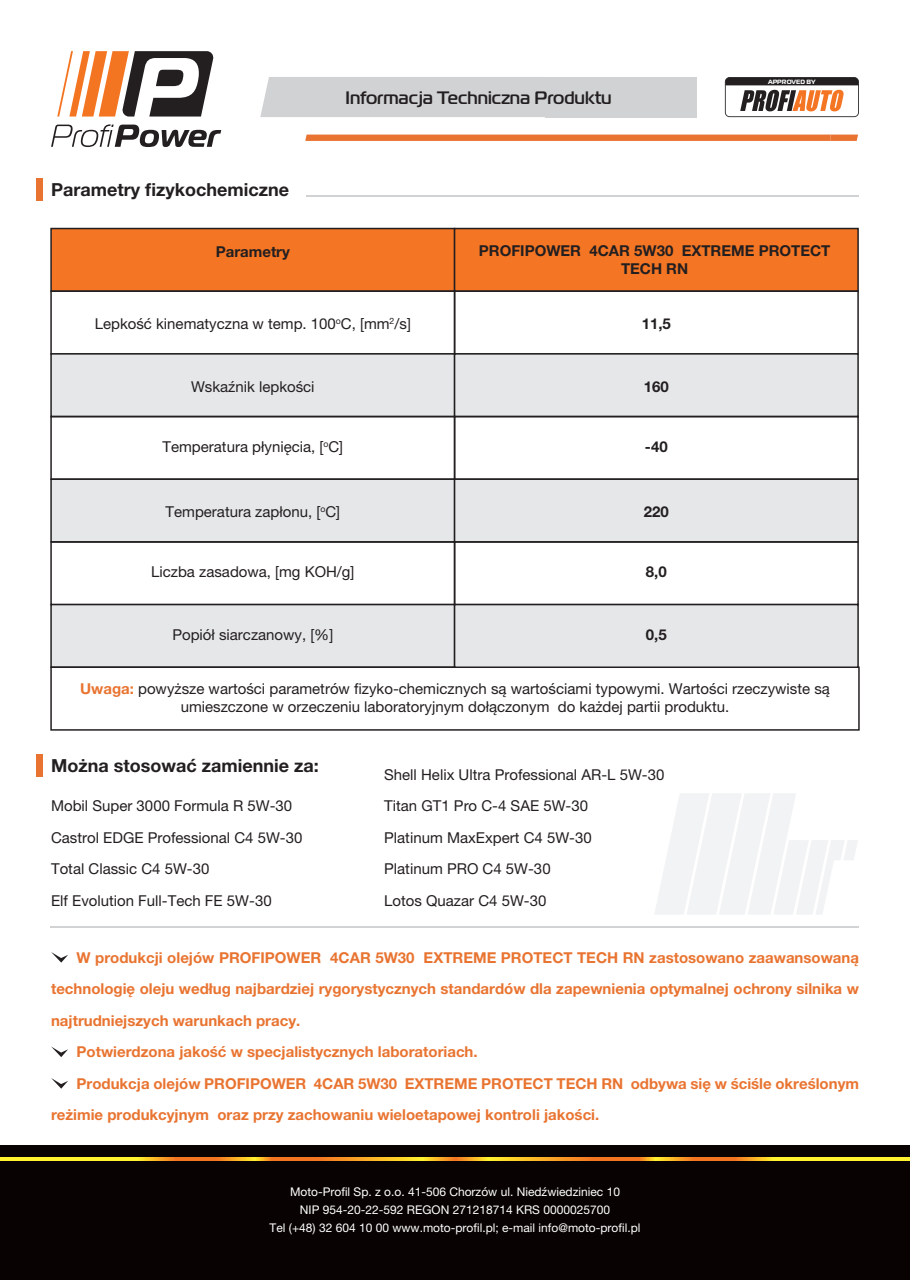
<style>
.page{position:relative;width:910px;height:1280px;background:#fff}
.page>*{position:absolute;margin:0;border:0;box-sizing:border-box;transform-origin:0 0}
.t1{font:700 18px "Helvetica Neue LT Pro";color:#231f20}
.t2{font:500 18px "Magistral";color:#231f20}
.t3{font:15px/31.5px "Helvetica Neue LT Pro";color:#231f20}
.t4{font:700 15px "Helvetica Neue LT Pro";color:#e97431}
.t5{font:700 15px/18px "Helvetica Neue LT Pro";color:#231f20;text-align:center}
.t6{font:12px/18px "Helvetica Neue LT Pro";color:#fff;text-align:center}
.t7{font:700 6.15px "Magistral";color:#fff}
.s1{font-weight:700;color:#e97431}
</style>
<div class="page">
<svg style="left:57px;top:51px;width:157px;height:66px"></svg>
<svg style="left:51px;top:124px;width:170px;height:23px"></svg>
<div style="left:260px;top:77px;width:285px;height:40px;background:#d1d2d4"></div>
<div style="left:545px;top:77px;width:152px;height:40px;background:#d1d2d4"></div>
<svg style="left:305px;top:135px;width:553px;height:6px;background:#e97533"></svg>
<svg style="left:725px;top:77px;width:134px;height:40px"></svg>
<div style="left:0;top:1145px;width:910px;height:135px;background:#080302"></div>
<svg style="left:0;top:1157px;width:910px;height:3px;background:#fab927"></svg>
<div style="left:36px;top:754px;width:7px;height:23px;background:#e97431"></div>
<hr style="left:51px;top:927px;width:808px;height:1px;background:#d1d2d4">
<div style="left:36px;top:178px;width:7px;height:23px;background:#e97431"></div>
<hr style="left:307px;top:195px;width:552px;height:1px;background:#d1d2d4">
<div style="left:50px;top:228px;width:405px;height:64px;background:#f47523;border:2px solid #231f20"></div>
<div style="left:454px;top:228px;width:405px;height:64px;background:#f47523;border:2px solid #231f20"></div>
<div style="left:50px;top:290px;width:405px;height:65px;border:2px solid #231f20"></div>
<div style="left:454px;top:290px;width:405px;height:65px;border:2px solid #231f20"></div>
<div style="left:50px;top:353px;width:405px;height:64px;background:#e6e7e9;border:2px solid #231f20"></div>
<div style="left:454px;top:353px;width:405px;height:64px;background:#e6e7e9;border:2px solid #231f20"></div>
<div style="left:50px;top:416px;width:405px;height:64px;border:2px solid #231f20"></div>
<div style="left:454px;top:416px;width:405px;height:64px;border:2px solid #231f20"></div>
<div style="left:50px;top:478px;width:405px;height:65px;background:#e6e7e9;border:2px solid #231f20"></div>
<div style="left:454px;top:478px;width:405px;height:65px;background:#e6e7e9;border:2px solid #231f20"></div>
<div style="left:50px;top:541px;width:405px;height:64px;border:2px solid #231f20"></div>
<div style="left:454px;top:541px;width:405px;height:64px;border:2px solid #231f20"></div>
<div style="left:50px;top:604px;width:405px;height:64px;background:#e6e7e9;border:2px solid #231f20"></div>
<div style="left:50px;top:666px;width:810px;height:65px;border:2px solid #231f20"></div>
<div style="left:454px;top:604px;width:405px;height:64px;background:#e6e7e9;border:2px solid #231f20"></div>
<svg style="left:655px;top:793px;width:203px;height:121px"></svg>
<svg style="left:51px;top:952px;width:17px;height:11px"></svg>
<svg style="left:51px;top:1046px;width:17px;height:11px"></svg>
<svg style="left:51px;top:1078px;width:17px;height:11px"></svg>
<p class="t1" style="left:51px;top:179px;width:239px">Parametry fizykochemiczne</p>
<p class="t5" style="left:216px;top:242px;width:76px">Parametry</p>
<p class="t2" style="left:345px;top:87px;width:268px">Informacja Techniczna Produktu</p>
<p class="t7" style="left:768px;top:77px;width:49px">APPROVED BY</p>
<p class="t5" style="left:479px;top:241px;width:353px">PROFIPOWER 4CAR 5W30 EXTREME PROTECT<br>TECH RN</p>
<p class="t3" style="left:95px;top:308px;width:318px">Lepkość kinematyczna w temp. 100<sup>o</sup>C, [mm<sup>2</sup>/s]</p>
<p class="t5" style="left:642px;top:315px;width:31px">11,5</p>
<p class="t3" style="left:191px;top:371px;width:125px">Wskaźnik lepkości</p>
<p class="t5" style="left:644px;top:377px;width:27px">160</p>
<p class="t3" style="left:163px;top:431px;width:182px">Temperatura płynięcia, [<sup>o</sup>C]</p>
<p class="t5" style="left:645px;top:437px;width:24px">-40</p>
<p class="t3" style="left:166px;top:496px;width:176px">Temperatura zapłonu, [<sup>o</sup>C]</p>
<p class="t5" style="left:644px;top:503px;width:27px">220</p>
<p class="t3" style="left:151px;top:556px;width:205px">Liczba zasadowa, [mg KOH/g]</p>
<p class="t5" style="left:646px;top:563px;width:22px">8,0</p>
<p class="t3" style="left:172px;top:619px;width:162px">Popiół siarczanowy, [%]</p>
<p class="t3" style="left:80px;top:680px;width:751px;line-height:18px;text-align:center"><span class="s1">Uwaga:</span> powyższe wartości parametrów fizyko-chemicznych są wartościami typowymi. Wartości rzeczywiste są umieszczone w orzeczeniu laboratoryjnym dołączonym do każdej partii produktu.</p>
<p class="t5" style="left:646px;top:625px;width:22px">0,5</p>
<p class="t1" style="left:51px;top:755px;width:269px">Można stosować zamiennie za:</p>
<p class="t3" style="left:51px;top:790px;width:253px">Mobil Super 3000 Formula R 5W-30<br>Castrol EDGE Professional C4 5W-30<br>Total Classic C4 5W-30<br>Elf Evolution Full-Tech FE 5W-30</p>
<p class="t3" style="left:384px;top:759px;width:282px">Shell Helix Ultra Professional AR-L 5W-30<br>Titan GT1 Pro C-4 SAE 5W-30<br>Platinum MaxExpert C4 5W-30<br>Platinum PRO C4 5W-30<br>Lotos Quazar C4 5W-30</p>
<p class="t4" style="left:77px;top:948px;width:784px">W produkcji olejów PROFIPOWER 4CAR 5W30 EXTREME PROTECT TECH RN zastosowano zaawansowaną</p>
<p class="t4" style="left:51px;top:979px;width:809px">technologię oleju według najbardziej rygorystycznych standardów dla zapewnienia optymalnej ochrony silnika w</p>
<p class="t4" style="left:51px;top:1011px;width:251px">najtrudniejszych warunkach pracy.</p>
<p class="t4" style="left:77px;top:1042px;width:403px">Potwierdzona jakość w specjalistycznych laboratoriach.</p>
<p class="t4" style="left:77px;top:1074px;width:784px">Produkcja olejów PROFIPOWER 4CAR 5W30 EXTREME PROTECT TECH RN odbywa się w ściśle określonym</p>
<p class="t4" style="left:51px;top:1105px;width:550px">reżimie produkcyjnym oraz przy zachowaniu wieloetapowej kontroli jakości.</p>
<p class="t6" style="left:270px;top:1183px;width:372px">Moto-Profil Sp. z o.o. 41-506 Chorzów ul. Niedźwiedziniec 10<br>NIP 954-20-22-592 REGON 271218714 KRS 0000025700<br>Tel (+48) 32 604 10 00 www.moto-profil.pl; e-mail info@moto-profil.pl</p>
</div>
